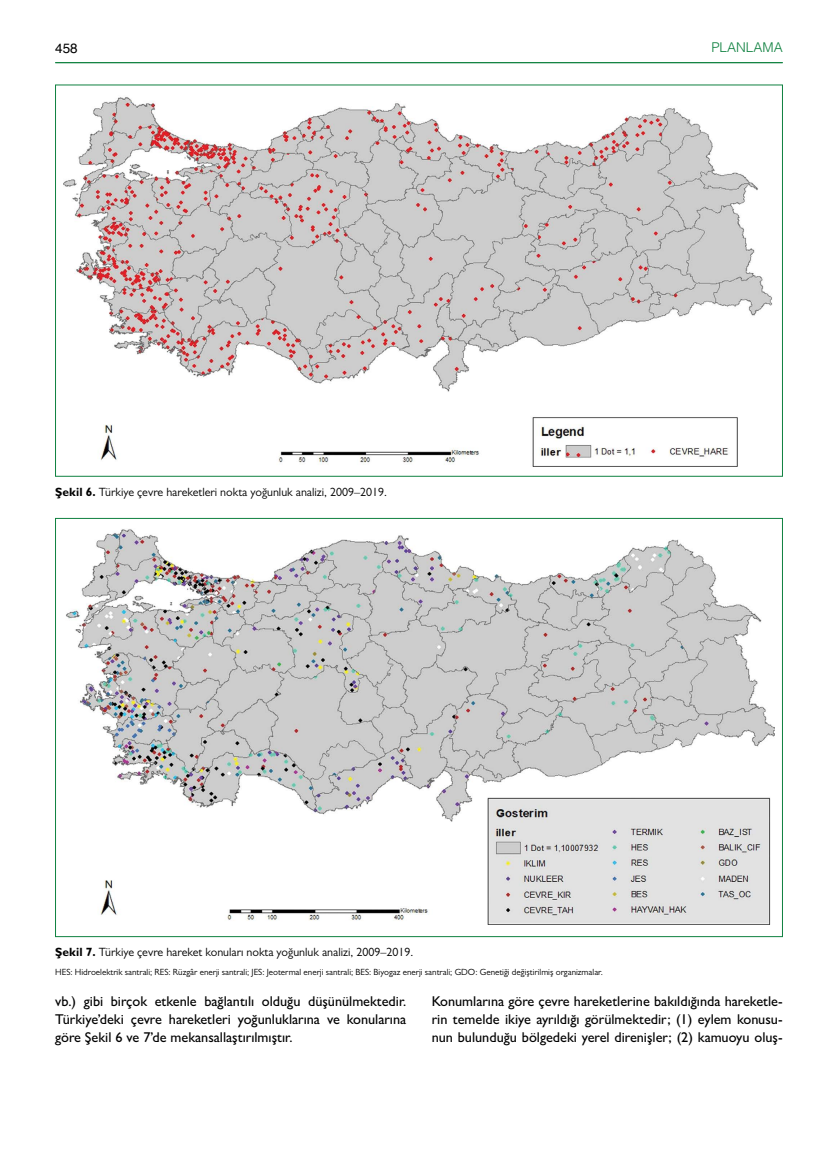
<style>
.page{position:relative;width:838px;height:1170px;background:#fff}
.page>*{position:absolute;margin:0;border:0;box-sizing:border-box;transform-origin:0 0}
.t1{font:500 14.25px/18px "Gill Sans MT Pro";color:#000;text-align:justify}
.t2{font:300 13.5px "Helvetica";color:#0f8140}
.t3{font:13.5px "Helvetica";color:#000}
.t4{font:12px "Gill Sans MT Pro";color:#000}
.t5{font:9px "Gill Sans MT Pro";color:#000}
.s1{font-weight:700}
</style>
<div class="page">
<hr style="left:55px;top:62px;width:727px;height:1px;background:#0f8140">
<img style="left:64px;top:97px;width:708px;height:369px">
<img style="left:66px;top:529px;width:708px;height:395px">
<p class="t3" style="left:55px;top:37px;width:24px">458</p>
<p class="t2" style="left:711px;top:36px;width:73px">PLANLAMA</p>
<p class="t4" style="left:55px;top:485px;width:333px"><span class="s1">Şekil 6.</span> Türkiye çevre hareketleri nokta yoğunluk analizi, 2009–2019.</p>
<p class="t4" style="left:55px;top:944px;width:359px"><span class="s1">Şekil 7.</span> Türkiye çevre hareket konuları nokta yoğunluk analizi, 2009–2019.</p>
<p class="t5" style="left:55px;top:966px;width:549px">HES: Hidroelektrik santrali; RES: Rüzgâr enerji santrali; JES: Jeotermal enerji santrali; BES: Biyogaz enerji santrali; GDO: Genetiği değiştirilmiş organizmalar.</p>
<p class="t1" style="left:55px;top:991px;width:352px">vb.) gibi birçok etkenle bağlantılı olduğu düşünülmektedir.<br>Türkiye’deki çevre hareketleri yoğunluklarına ve konularına göre Şekil 6 ve 7’de mekansallaştırılmıştır.</p>
<p class="t1" style="left:432px;top:991px;width:352px">Konumlarına göre çevre hareketlerine bakıldığında hareketle&shy;rin temelde ikiye ayrıldığı görülmektedir; (1) eylem konusu&shy;nun bulunduğu bölgedeki yerel direnişler; (2) kamuoyu oluş-</p>
</div>
